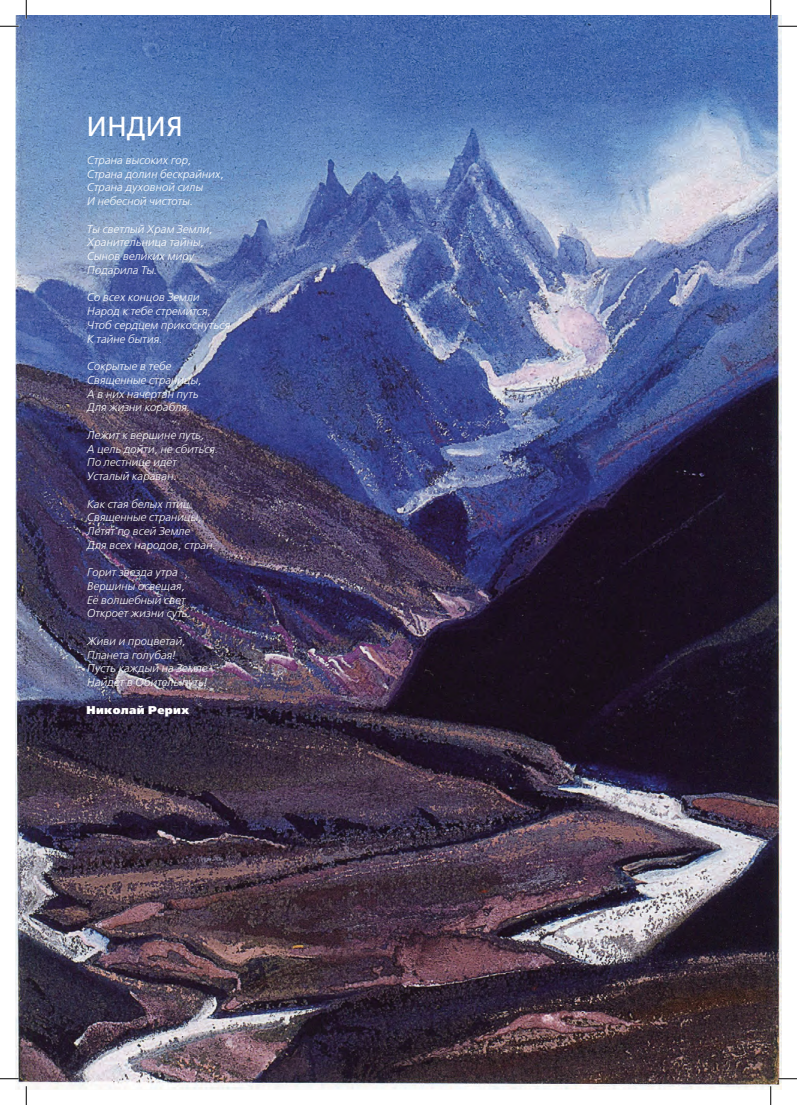
<style>
.page{position:relative;width:797px;height:1105px;background:#fff}
.page>*{position:absolute;margin:0;border:0;box-sizing:border-box;transform-origin:0 0}
.TEXT{font:27.5px "Free Set C";color:#fff}
.TEXT-2{font:italic 11.25px "Free Set Light C";color:#fff}
.Autor{font:11.25px "Free Set Extra Bold C";letter-spacing:.03em;color:#fff}
</style>
<div class="page">
<img style="left:16px;top:16px;width:765px;height:1073px">
<svg style="left:0;top:25px;width:19px;height:2px"></svg>
<svg style="left:778px;top:25px;width:19px;height:2px"></svg>
<svg style="left:0;top:1078px;width:19px;height:1px"></svg>
<svg style="left:778px;top:1078px;width:19px;height:1px"></svg>
<svg style="left:25px;top:0;width:2px;height:19px"></svg>
<svg style="left:25px;top:1086px;width:2px;height:19px"></svg>
<svg style="left:770px;top:0;width:1px;height:19px"></svg>
<svg style="left:770px;top:1086px;width:1px;height:19px"></svg>
<p class="TEXT" style="left:86px;top:112px;width:98px">ИНДИЯ</p>
<p class="TEXT-2" style="left:86px;top:154px;width:106px">Страна высоких гор,</p>
<p class="TEXT-2" style="left:86px;top:168px;width:139px">Страна долин бескрайних,</p>
<p class="TEXT-2" style="left:86px;top:181px;width:118px">Страна духовной силы</p>
<p class="TEXT-2" style="left:86px;top:195px;width:108px">И небесной чистоты.</p>
<p class="TEXT-2" style="left:86px;top:223px;width:127px">Ты светлый Храм Земли,</p>
<p class="TEXT-2" style="left:86px;top:236px;width:119px">Хранительница тайны,</p>
<p class="TEXT-2" style="left:86px;top:250px;width:109px">Сынов великих миру</p>
<p class="TEXT-2" style="left:86px;top:264px;width:72px">Подарила Ты.</p>
<p class="TEXT-2" style="left:86px;top:291px;width:114px">Со всех концов Земли</p>
<p class="TEXT-2" style="left:86px;top:305px;width:126px">Народ к тебе стремится,</p>
<p class="TEXT-2" style="left:86px;top:319px;width:145px">Чтоб сердцем прикоснуться</p>
<p class="TEXT-2" style="left:86px;top:333px;width:77px">К тайне бытия.</p>
<p class="TEXT-2" style="left:86px;top:360px;width:86px">Сокрытые в тебе</p>
<p class="TEXT-2" style="left:86px;top:374px;width:116px">Священные страницы,</p>
<p class="TEXT-2" style="left:86px;top:388px;width:113px">А в них начертан путь</p>
<p class="TEXT-2" style="left:86px;top:401px;width:105px">Для жизни корабля.</p>
<p class="TEXT-2" style="left:86px;top:429px;width:119px">Лежит к вершине путь,</p>
<p class="TEXT-2" style="left:86px;top:443px;width:133px">А цель дойти, не сбиться.</p>
<p class="TEXT-2" style="left:86px;top:456px;width:91px">По лестнице идёт</p>
<p class="TEXT-2" style="left:86px;top:470px;width:91px">Усталый караван.</p>
<p class="TEXT-2" style="left:86px;top:498px;width:104px">Как стая белых птиц</p>
<p class="TEXT-2" style="left:86px;top:511px;width:116px">Священные страницы,</p>
<p class="TEXT-2" style="left:86px;top:525px;width:105px">Летят по всей Земле</p>
<p class="TEXT-2" style="left:86px;top:539px;width:130px">Для всех народов, стран.</p>
<p class="TEXT-2" style="left:86px;top:566px;width:92px">Горит звезда утра</p>
<p class="TEXT-2" style="left:86px;top:580px;width:100px">Вершины освещая,</p>
<p class="TEXT-2" style="left:86px;top:594px;width:100px">Её волшебный свет</p>
<p class="TEXT-2" style="left:86px;top:608px;width:105px">Откроет жизни суть.</p>
<p class="TEXT-2" style="left:86px;top:635px;width:100px">Живи и процветай,</p>
<p class="TEXT-2" style="left:86px;top:649px;width:90px">Планета голубая!</p>
<p class="TEXT-2" style="left:86px;top:663px;width:122px">Пусть каждый на Земле</p>
<p class="TEXT-2" style="left:86px;top:676px;width:122px">Найдёт в Обитель путь!</p>
<p class="Autor" style="left:86px;top:703px;width:104px">Николай Рерих</p>
</div>
